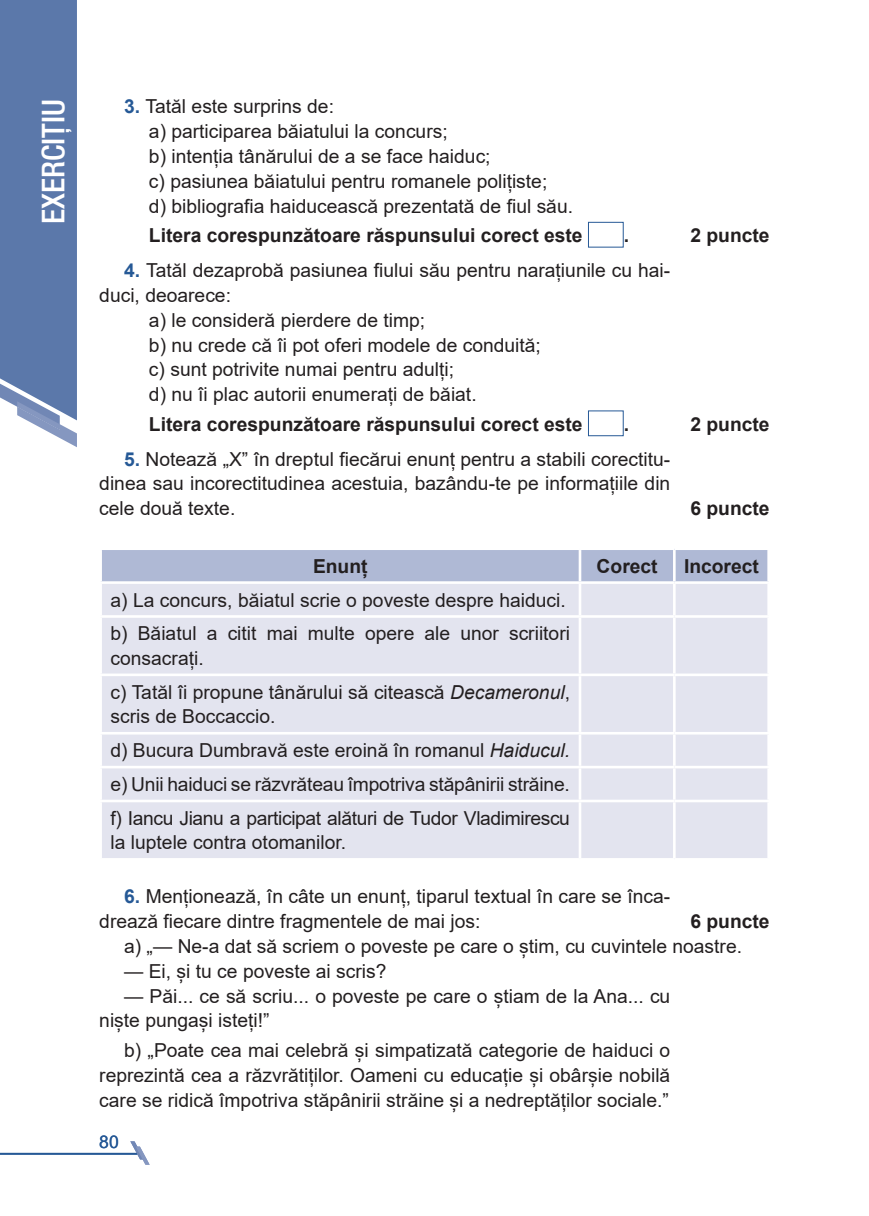
<style>
.page{position:relative;width:869px;height:1216px;background:#fff}
.page>*{position:absolute;margin:0;border:0;box-sizing:border-box;transform-origin:0 0}
.t1{font:500 condensed 31.5px "Helvetica Neue LT Pro";color:#fff}
.Text_baza{font:19.25px/24.8px "Arial";color:#231f20}
.Cerinta_1a_b_c{font:19.25px/24.8px "Arial";color:#231f20}
.Cerinta_a_b_c{font:19.25px "Arial";color:#231f20}
.Litera_corespunzatoa{font:700 19.25px "Arial";color:#231f20}
.Text_baza-2{font:19.25px/24.5px "Arial";letter-spacing:-.02em;color:#231f20}
.Text_baza-3{font:700 19.25px "Arial";color:#231f20}
.Cerinta_1a_b_c-2{font:700 19.25px "Arial";color:#231f20}
.t2{font:17.5px "Arial";color:#265996}
.s1{font-weight:700;color:#265996}
.s2{font-style:italic}
</style>
<div class="page">
<hr style="left:0;top:1152px;width:137px;height:2px;background:#265996">
<svg style="left:130px;top:1141px;width:20px;height:23px"></svg>
<svg style="left:0;top:0;width:77px;height:447px;background:#6781b0"></svg>
<div style="left:587px;top:222px;width:36px;height:25px;border:1px solid #265996"></div>
<div style="left:587px;top:410px;width:36px;height:26px;border:1px solid #265996"></div>
<div style="left:102px;top:550px;width:665px;height:31px;background:#afb9d5"></div>
<div style="left:102px;top:584px;width:665px;height:274px;background:#e3e4ef"></div>
<hr style="left:578px;top:550px;width:3px;height:31px;background:#fff">
<hr style="left:672px;top:550px;width:3px;height:31px;background:#fff">
<hr style="left:578px;top:584px;width:3px;height:31px;background:#fff">
<hr style="left:672px;top:584px;width:3px;height:31px;background:#fff">
<hr style="left:99px;top:615px;width:480px;height:2px;background:#fff">
<hr style="left:579px;top:615px;width:95px;height:2px;background:#fff">
<hr style="left:578px;top:617px;width:3px;height:56px;background:#fff">
<hr style="left:674px;top:615px;width:95px;height:2px;background:#fff">
<hr style="left:672px;top:617px;width:3px;height:56px;background:#fff">
<hr style="left:99px;top:673px;width:480px;height:3px;background:#fff">
<hr style="left:579px;top:673px;width:95px;height:3px;background:#fff">
<hr style="left:578px;top:676px;width:3px;height:56px;background:#fff">
<hr style="left:674px;top:673px;width:95px;height:3px;background:#fff">
<hr style="left:672px;top:676px;width:3px;height:56px;background:#fff">
<hr style="left:99px;top:732px;width:480px;height:2px;background:#fff">
<hr style="left:579px;top:732px;width:95px;height:2px;background:#fff">
<hr style="left:578px;top:734px;width:3px;height:31px;background:#fff">
<hr style="left:674px;top:732px;width:95px;height:2px;background:#fff">
<hr style="left:672px;top:734px;width:3px;height:31px;background:#fff">
<hr style="left:99px;top:765px;width:480px;height:3px;background:#fff">
<hr style="left:579px;top:765px;width:95px;height:3px;background:#fff">
<hr style="left:578px;top:768px;width:3px;height:31px;background:#fff">
<hr style="left:674px;top:765px;width:95px;height:3px;background:#fff">
<hr style="left:672px;top:768px;width:3px;height:31px;background:#fff">
<hr style="left:99px;top:799px;width:480px;height:3px;background:#fff">
<hr style="left:579px;top:799px;width:95px;height:3px;background:#fff">
<hr style="left:578px;top:802px;width:3px;height:56px;background:#fff">
<hr style="left:674px;top:799px;width:95px;height:3px;background:#fff">
<hr style="left:672px;top:802px;width:3px;height:56px;background:#fff">
<h1 class="t1" style="left:34px;top:224px;width:126px;rotate:-90deg">EXERCIȚIU</h1>
<p class="Cerinta_1a_b_c" style="left:124px;top:94px;width:211px"><span class="s1">3.</span> Tatăl este surprins de:</p>
<p class="Cerinta_a_b_c" style="left:149px;top:118px;width:300px">a) participarea băiatului la concurs;</p>
<p class="Cerinta_a_b_c" style="left:149px;top:143px;width:343px">b) intenția tânărului de a se face haiduc;</p>
<p class="Cerinta_a_b_c" style="left:149px;top:168px;width:400px">c) pasiunea băiatului pentru romanele polițiste;</p>
<p class="Cerinta_a_b_c" style="left:149px;top:192px;width:425px">d) bibliografia haiducească prezentată de fiul său.</p>
<p class="Litera_corespunzatoa" style="left:149px;top:222px;width:435px">Litera corespunzătoare răspunsului corect este</p>
<p class="Litera_corespunzatoa" style="left:623px;top:222px;width:7px">.</p>
<p class="Litera_corespunzatoa" style="left:690px;top:222px;width:81px">2 puncte</p>
<p class="Cerinta_1a_b_c" style="left:99px;top:258px;width:572px;text-indent:25px"><span class="s1">4.</span> Tatăl dezaprobă pasiunea fiului său pentru narațiunile cu hai&shy;duci, deoarece:</p>
<p class="Cerinta_a_b_c" style="left:149px;top:307px;width:278px">a) le consideră pierdere de timp;</p>
<p class="Cerinta_a_b_c" style="left:149px;top:331px;width:393px">b) nu crede că îi pot oferi modele de conduită;</p>
<p class="Cerinta_a_b_c" style="left:149px;top:356px;width:306px">c) sunt potrivite numai pentru adulți;</p>
<p class="Cerinta_a_b_c" style="left:149px;top:381px;width:329px">d) nu îi plac autorii enumerați de băiat.</p>
<p class="Litera_corespunzatoa" style="left:149px;top:410px;width:435px">Litera corespunzătoare răspunsului corect este</p>
<p class="Litera_corespunzatoa" style="left:623px;top:410px;width:7px">.</p>
<p class="Litera_corespunzatoa" style="left:690px;top:410px;width:81px">2 puncte</p>
<p class="Cerinta_1a_b_c" style="left:99px;top:446px;width:572px;text-align:justify;text-indent:25px"><span class="s1">5.</span> Notează „X” în dreptul fiecărui enunț pentru a stabili corectitu&shy;dinea sau incorectitudinea acestuia, bazându-te pe informațiile din cele două texte.</p>
<p class="Cerinta_1a_b_c-2" style="left:690px;top:495px;width:81px">6 puncte</p>
<p class="Text_baza-3" style="left:313px;top:552px;width:56px">Enunț</p>
<p class="Text_baza-3" style="left:596px;top:552px;width:62px">Corect</p>
<p class="Text_baza-3" style="left:684px;top:552px;width:76px">Incorect</p>
<p class="Text_baza" style="left:110px;top:587px;width:456px">a) La concurs, băiatul scrie o poveste despre haiduci.</p>
<p class="Text_baza" style="left:110px;top:621px;width:461px">b) Băiatul a citit mai multe opere ale unor scriitori consacrați.</p>
<p class="Text_baza" style="left:110px;top:679px;width:461px">c) Tatăl îi propune tânărului să citească <span class="s2">Decameronul</span>, scris de Boccaccio.</p>
<p class="Text_baza" style="left:110px;top:737px;width:461px">d) Bucura Dumbravă este eroină în romanul <span class="s2">Haiducul.</span></p>
<p class="Text_baza" style="left:110px;top:771px;width:460px">e) Unii haiduci se răzvrăteau împotriva stăpânirii străine.</p>
<p class="Text_baza-2" style="left:110px;top:805px;width:460px">f) Iancu Jianu a participat alături de Tudor Vladimirescu la luptele contra otomanilor.</p>
<p class="Cerinta_1a_b_c" style="left:99px;top:884px;width:572px;text-indent:25px"><span class="s1">6.</span> Menționează, în câte un enunț, tiparul textual în care se înca&shy;drează fiecare dintre fragmentele de mai jos:</p>
<p class="Cerinta_1a_b_c-2" style="left:690px;top:907px;width:81px">6 puncte</p>
<p class="Text_baza" style="left:124px;top:933px;width:619px">a) „— Ne-a dat să scriem o poveste pe care o știm, cu cuvintele noastre.</p>
<p class="Text_baza" style="left:124px;top:958px;width:264px">— Ei, și tu ce poveste ai scris?</p>
<p class="Text_baza" style="left:99px;top:983px;width:572px;text-indent:25px">— Păi... ce să scriu... o poveste pe care o știam de la Ana... cu niște pungași isteți!”</p>
<p class="Text_baza" style="left:99px;top:1037px;width:572px;text-align:justify;text-indent:25px">b) „Poate cea mai celebră și simpatizată categorie de haiduci o reprezintă cea a răzvrătiților. Oameni cu educație și obârșie nobilă care se ridică împotriva stăpânirii străine și a nedreptăților sociale.”</p>
<p class="t2" style="left:99px;top:1129px;width:21px">80</p>
</div>
